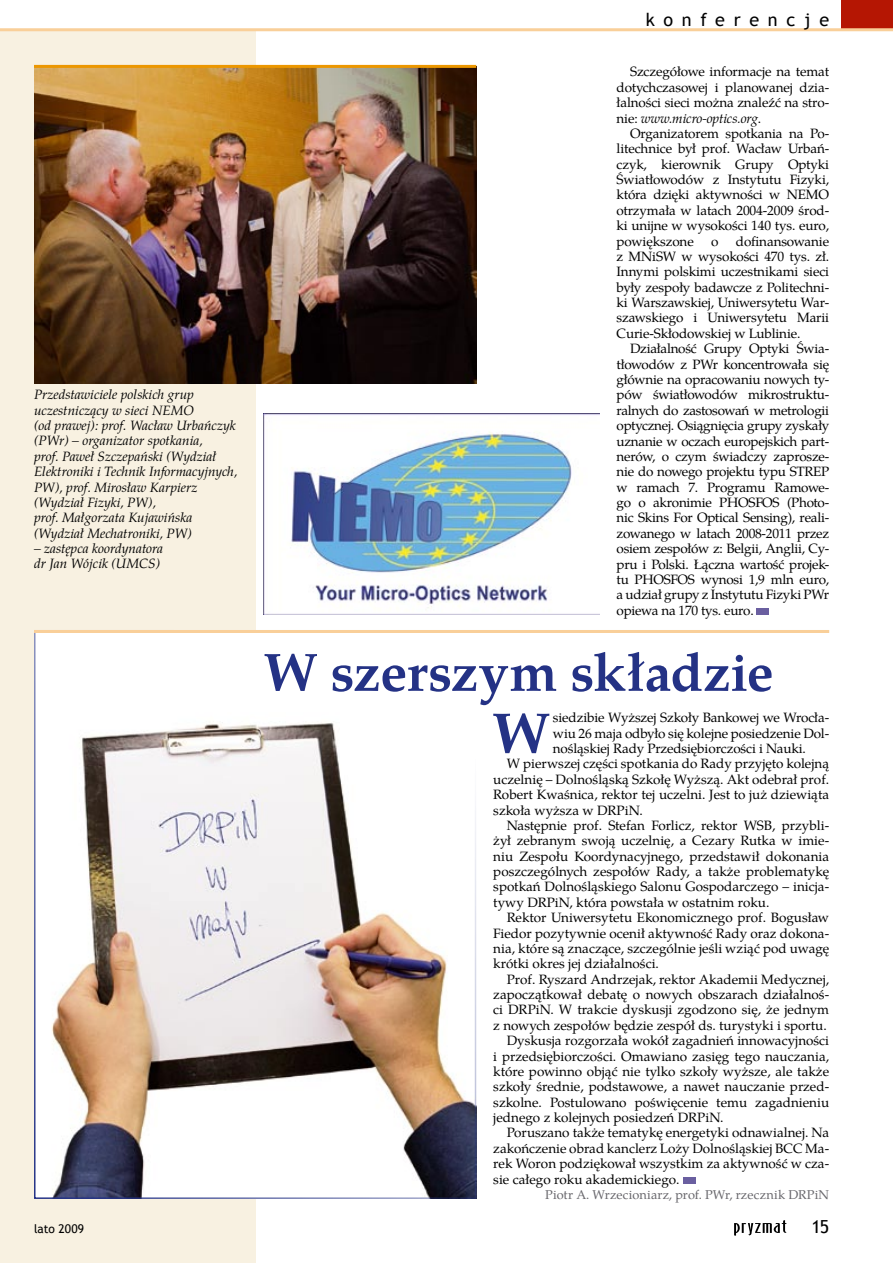
<style>
.page{position:relative;width:893px;height:1263px;background:#fff}
.page>*{position:absolute;margin:0;border:0;box-sizing:border-box;transform-origin:0 0}
.t1{font:700 57.75px "Te X Gyre Pagella";color:#243285}
.t2{font:700 54px "Te X Gyre Pagella";letter-spacing:-.01em;color:#243285}
.t3{font:18px "Trebuchet MS";letter-spacing:.475em;color:#000}
.t4{font:13.5px/15.5px "Te X Gyre Pagella";color:#000;text-align:justify}
.t5{font:italic 13.5px/15.5px "Te X Gyre Pagella";color:#000}
.t6{font:12.75px "Te X Gyre Pagella";letter-spacing:.005em;color:#68676c}
.t7{font:12px "Trebuchet MS";color:#000}
.s1{font-style:italic}
</style>
<div class="page">
<div style="left:0;top:30px;width:255px;height:1233px;background:#f8f1e1"></div>
<div style="left:34px;top:630px;width:442px;height:569px;background:#fff"></div>
<img style="left:51px;top:722px;width:422px;height:474px">
<div style="left:683px;top:1177px;width:13px;height:6px;background:#6a5fa0"></div>
<div style="left:757px;top:608px;width:12px;height:7px;background:#6a5fa0"></div>
<img style="left:34px;top:68px;width:442px;height:316px">
<hr style="left:34px;top:65px;width:442px;height:3px;background:#ec9700">
<img style="left:264px;top:414px;width:336px;height:200px">
<hr style="left:34px;top:630px;width:795px;height:3px;background:#f9cf99">
<div style="left:842px;top:0;width:51px;height:30px;background:#b51603"></div>
<hr style="left:0;top:28px;width:893px;height:3px;background:#f9cf99">
<svg style="left:734px;top:1220px;width:53px;height:16px"></svg>
<p class="t5" style="left:34px;top:386px;width:205px">Przedstawiciele polskich grup uczestniczący w sieci NEMO<br>(od prawej): prof. Wacław Urbańczyk (PWr) – organizator spotkania,<br>prof. Paweł Szczepański (Wydział<br>Elektroniki i Technik Informacyjnych,<br>PW), prof. Mirosław Karpierz (Wydział Fizyki, PW),<br>prof. Małgorzata Kujawińska (Wydział Mechatroniki, PW)</p>
<p class="t5" style="left:34px;top:540px;width:131px">– zastępca koordynatora dr Jan Wójcik (UMCS)</p>
<p class="t7" style="left:34px;top:1221px;width:52px">lato 2009</p>
<h3 class="t3" style="left:646px;top:9px;width:185px">konferencje</h3>
<p class="t4" style="left:617px;top:63px;width:214px;text-indent:14px">Szczegółowe informacje na temat dotychczasowej i planowanej dzia&shy;łalności sieci można znaleźć na stro&shy;nie: <span class="s1">www.micro-optics.org</span>.</p>
<p class="t4" style="left:617px;top:125px;width:214px;text-indent:14px">Organizatorem spotkania na Po&shy;litechnice był prof. Wacław Urbań&shy;czyk, kierownik Grupy Optyki Światłowodów z Instytutu Fizyki, która dzięki aktywności w NEMO otrzymała w latach 2004-2009 środ&shy;ki unijne w wysokości 140 tys. euro, powiększone</p>
<p class="t4" style="left:617px;top:232px;width:214px;text-indent:119px">dofinansowanie z MNiSW w wysokości 470 tys. zł.<br>Innymi polskimi uczestnikami sieci były zespoły badawcze z Politechni&shy;ki Warszawskiej, Uniwersytetu War&shy;szawskiego i Uniwersytetu Marii Curie-Skłodowskiej w Lublinie.</p>
<p class="t4" style="left:617px;top:340px;width:214px;text-indent:14px">Działalność Grupy Optyki Świa&shy;tłowodów z PWr koncentrowała się głównie na opracowaniu nowych ty&shy;pów światłowodów mikrostruktu&shy;ralnych do zastosowań w metrologii optycznej. Osiągnięcia grupy zyskały uznanie w oczach europejskich part&shy;nerów, o czym świadczy zaprosze&shy;nie do nowego projektu typu STREP w ramach 7. Programu Ramowe&shy;go o akronimie PHOSFOS (Photo&shy;nic Skins For Optical Sensing), reali&shy;zowanego w latach 2008-2011 przez osiem zespołów z: Belgii, Anglii, Cy&shy;pru i Polski. Łączna wartość projek&shy;tu PHOSFOS wynosi 1,9 mln euro, a udział grupy z Instytutu Fizyki PWr opiewa na 170 tys. euro.</p>
<p class="t4" style="left:711px;top:232px;width:9px">o</p>
<h2 class="t2" style="left:264px;top:631px;width:511px">W szerszym składzie</h2>
<h1 class="t1" style="left:492px;top:690px;width:59px">W</h1>
<p class="t4" style="left:553px;top:709px;width:278px">siedzibie Wyższej Szkoły Bankowej we Wrocła-</p>
<p class="t4" style="left:553px;top:724px;width:278px">wiu 26 maja odbyło się kolejne posiedzenie Dol-</p>
<p class="t4" style="left:553px;top:740px;width:255px">nośląskiej Rady Przedsiębiorczości i Nauki.</p>
<p class="t4" style="left:507px;top:755px;width:324px">W pierwszej części spotkania do Rady przyjęto kolejną</p>
<p class="t4" style="left:493px;top:770px;width:337px">uczelnię – Dolnośląską Szkołę Wyższą. Akt odebrał prof.</p>
<p class="t4" style="left:493px;top:786px;width:337px">Robert Kwaśnica, rektor tej uczelni. Jest to już dziewiąta</p>
<p class="t4" style="left:493px;top:801px;width:151px">szkoła wyższa w DRPiN.</p>
<p class="t4" style="left:507px;top:817px;width:324px">Następnie prof. Stefan Forlicz, rektor WSB, przybli-</p>
<p class="t4" style="left:493px;top:832px;width:337px">żył zebranym swoją uczelnię, a Cezary Rutka w imie-</p>
<p class="t4" style="left:493px;top:847px;width:337px">niu Zespołu Koordynacyjnego, przedstawił dokonania</p>
<p class="t4" style="left:493px;top:863px;width:337px">poszczególnych zespołów Rady, a także problematykę</p>
<p class="t4" style="left:493px;top:878px;width:337px">spotkań Dolnośląskiego Salonu Gospodarczego – inicja-</p>
<p class="t4" style="left:493px;top:893px;width:278px">tywy DRPiN, która powstała w ostatnim roku.</p>
<p class="t4" style="left:507px;top:909px;width:324px">Rektor Uniwersytetu Ekonomicznego prof. Bogusław</p>
<p class="t4" style="left:493px;top:924px;width:337px">Fiedor pozytywnie ocenił aktywność Rady oraz dokona-</p>
<p class="t4" style="left:493px;top:940px;width:337px">nia, które są znaczące, szczególnie jeśli wziąć pod uwagę</p>
<p class="t4" style="left:493px;top:955px;width:167px">krótki okres jej działalności.</p>
<p class="t4" style="left:507px;top:970px;width:324px">Prof. Ryszard Andrzejak, rektor Akademii Medycznej,</p>
<p class="t4" style="left:493px;top:986px;width:337px">zapoczątkował debatę o nowych obszarach działalnoś-</p>
<p class="t4" style="left:493px;top:1001px;width:337px">ci DRPiN. W trakcie dyskusji zgodzono się, że jednym</p>
<p class="t4" style="left:493px;top:1016px;width:335px">z nowych zespołów będzie zespół ds. turystyki i sportu.</p>
<p class="t4" style="left:507px;top:1032px;width:324px">Dyskusja rozgorzała wokół zagadnień innowacyjności</p>
<p class="t4" style="left:493px;top:1047px;width:337px">i przedsiębiorczości. Omawiano zasięg tego nauczania,</p>
<p class="t4" style="left:493px;top:1063px;width:337px">które powinno objąć nie tylko szkoły wyższe, ale także</p>
<p class="t4" style="left:493px;top:1078px;width:337px">szkoły średnie, podstawowe, a nawet nauczanie przed-</p>
<p class="t4" style="left:493px;top:1093px;width:337px">szkolne. Postulowano poświęcenie temu zagadnieniu</p>
<p class="t4" style="left:493px;top:1109px;width:232px">jednego z kolejnych posiedzeń DRPiN.</p>
<p class="t4" style="left:507px;top:1124px;width:324px">Poruszano także tematykę energetyki odnawialnej. Na</p>
<p class="t4" style="left:493px;top:1139px;width:337px">zakończenie obrad kanclerz Loży Dolnośląskiej BCC Ma-</p>
<p class="t4" style="left:493px;top:1155px;width:337px">rek Woron podziękował wszystkim za aktywność w cza-</p>
<p class="t4" style="left:493px;top:1170px;width:188px">sie całego roku akademickiego.</p>
<p class="t6" style="left:545px;top:1185px;width:285px">Piotr A. Wrzecioniarz, prof. PWr, rzecznik DRPiN</p>
<h3 class="t3" style="left:812px;top:1216px;width:19px">15</h3>
</div>
